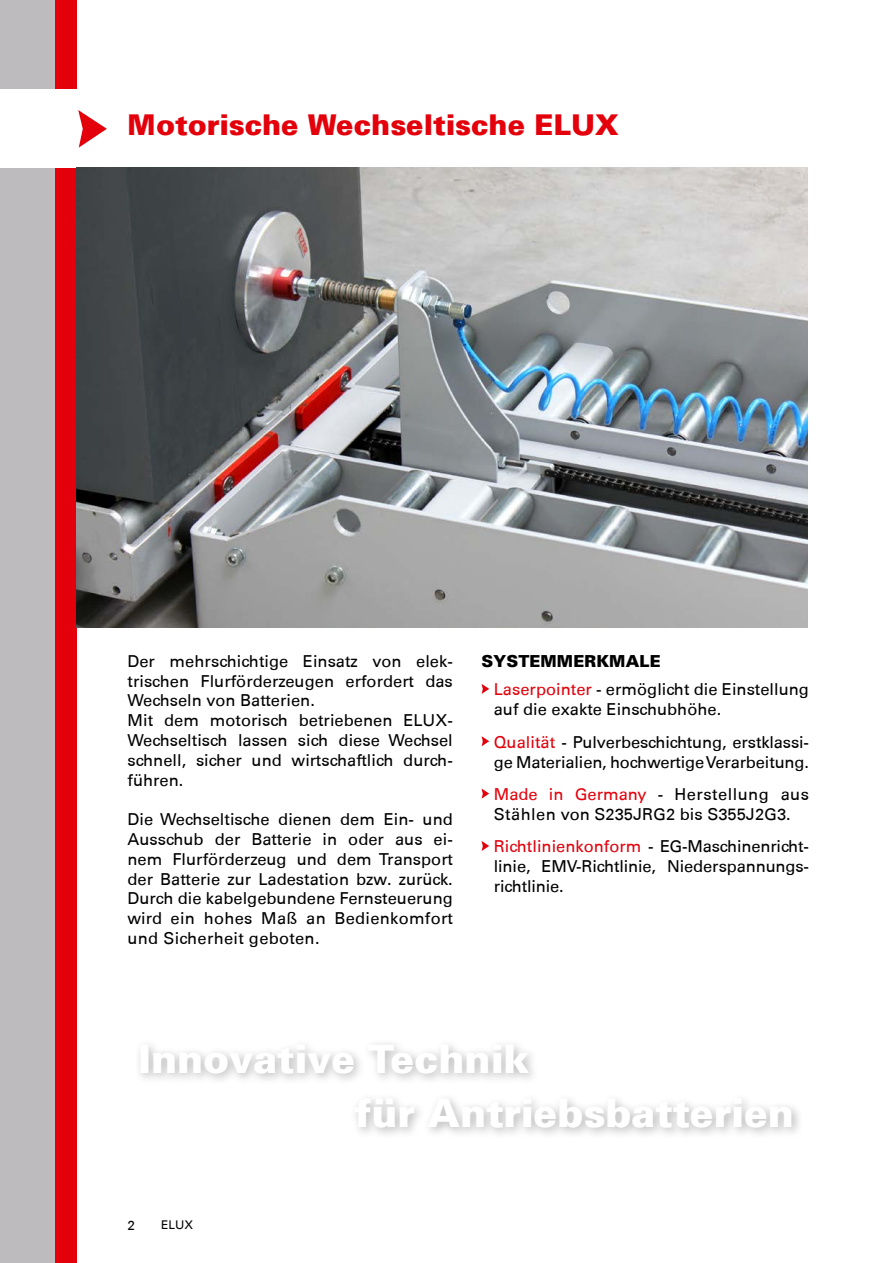
<style>
.page{position:relative;width:893px;height:1263px;background:#fff}
.page>*{position:absolute;margin:0;border:0;box-sizing:border-box;transform-origin:0 0}
.t1{font:900 39px/54px "Univers";color:#fff}
.t2{font:900 28.5px "Univers";color:#e3000b}
.t3{font:16.5px/19.8px "Univers 55 Roman";color:#000}
.t4{font:900 16.5px "Univers";color:#000}
.t5{font:13.5px "Univers 55 Roman";color:#000}
.t6{font:12px "Univers 55 Roman";color:#000}
.s1{color:#e3000b}
</style>
<div class="page">
<div style="left:0;top:0;width:55px;height:1263px;background:#bdbbbd"></div>
<div style="left:55px;top:0;width:22px;height:1263px;background:#e3000b"></div>
<div style="left:0;top:90px;width:102px;height:78px;background:#fff"></div>
<svg style="left:78px;top:110px;width:29px;height:38px"></svg>
<img style="left:77px;top:168px;width:731px;height:459px">
<div style="left:134px;top:1038px;width:670px;height:102px;background:#000;opacity:.28"></div>
<svg style="left:482px;top:684px;width:7px;height:10px"></svg>
<svg style="left:482px;top:736px;width:7px;height:10px"></svg>
<svg style="left:482px;top:789px;width:7px;height:10px"></svg>
<svg style="left:482px;top:841px;width:7px;height:10px"></svg>
<h2 class="t2" style="left:128px;top:106px;width:493px">Motorische Wechseltische ELUX</h2>
<p class="t3" style="left:128px;top:651px;width:327px">Der mehrschichtige Einsatz von elek&shy;trischen Flurförderzeugen erfordert das Wechseln von Batterien.<br>Mit dem motorisch betriebenen ELUX-Wechseltisch lassen sich diese Wechsel schnell, sicher und wirtschaftlich durch&shy;führen.</p>
<p class="t3" style="left:128px;top:809px;width:327px;text-align:justify">Die Wechseltische dienen dem Ein- und Ausschub der Batterie in oder aus ei&shy;nem Flurförderzeug und dem Transport der Batterie zur Ladestation bzw. zurück.<br>Durch die kabelgebundene Fernsteuerung wird ein hohes Maß an Bedienkomfort und Sicherheit geboten.</p>
<p class="t4" style="left:482px;top:650px;width:181px">SYSTEMMERKMALE</p>
<p class="t3" style="left:494px;top:680px;width:317px"><span class="s1">Laserpointer</span> - ermöglicht die Einstellung auf die exakte Einschubhöhe.</p>
<p class="t3" style="left:494px;top:732px;width:317px"><span class="s1">Qualität</span> - Pulverbeschichtung, erstklassi&shy;ge Materialien, hochwertige Verarbeitung.</p>
<p class="t3" style="left:494px;top:784px;width:317px"><span class="s1">Made in Germany</span> - Herstellung aus<br>Stählen von S235JRG2 bis S355J2G3.</p>
<p class="t3" style="left:494px;top:837px;width:317px;text-align:justify"><span class="s1">Richtlinienkonform</span> - EG-Maschinenricht&shy;linie, EMV-Richtlinie, Niederspannungs&shy;richtlinie.</p>
<h1 class="t1" style="left:354px;top:1030px;width:441px;text-indent:-216px">Innovative Technik<br>für Antriebsbatterien</h1>
<p class="t5" style="left:128px;top:1217px;width:9px">2</p>
<p class="t6" style="left:161px;top:1217px;width:34px">ELUX</p>
</div>
